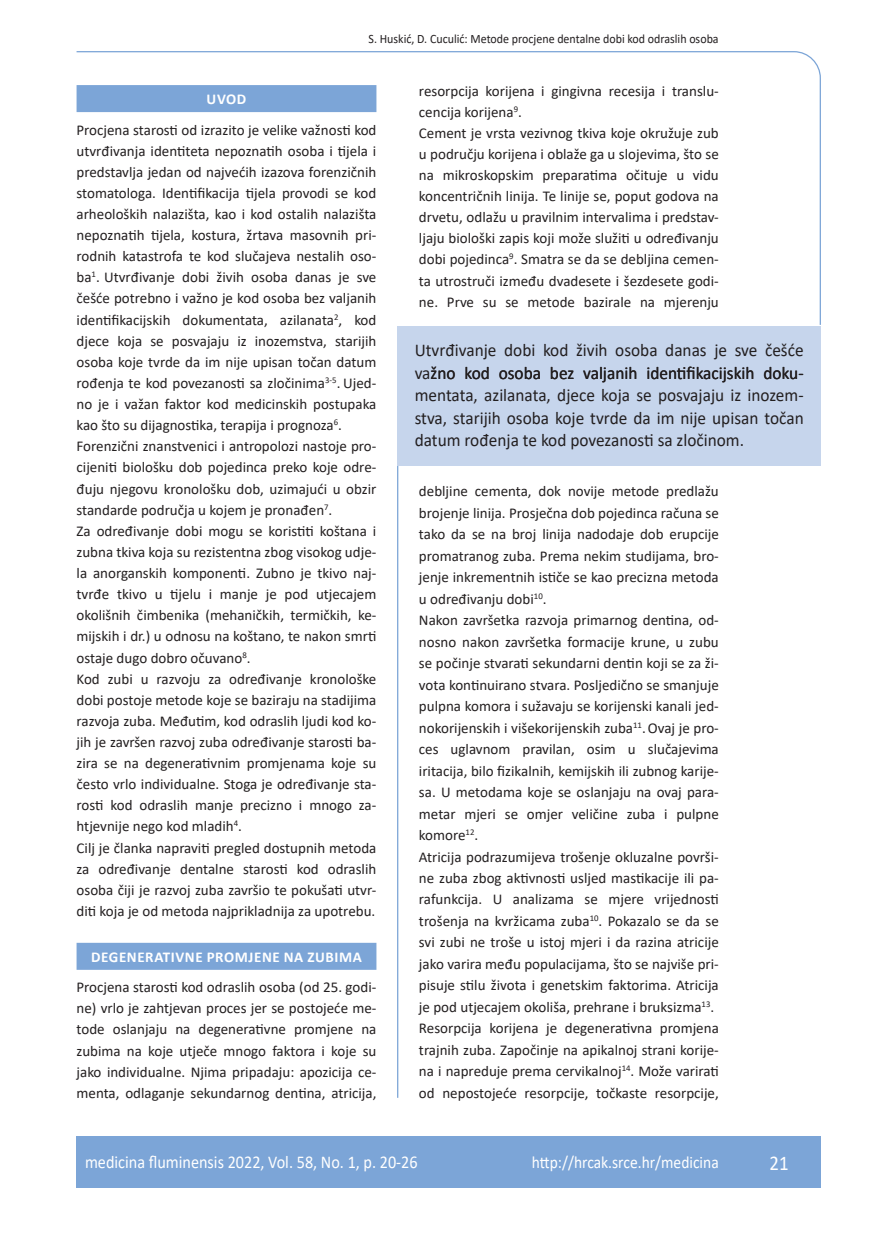
<style>
.page{position:relative;width:872px;height:1234px;background:#fff}
.page>*{position:absolute;margin:0;border:0;box-sizing:border-box;transform-origin:0 0}
.t1{font:21px "Calibri";color:#fff;scale:.9 1}
.anterfile{font:18px/22.5px "Calibri";color:#231f20;text-align:justify;scale:.96 1}
.t2{font:18px "Calibri";color:#fff;scale:.9 1}
.t3{font:17.25px "Calibri";color:#fff;scale:.9 1}
.osnovni_tekst{font:15px/21.1px "Calibri";color:#231f20;text-align:justify}
.naslov_ruler{font:700 15px "Calibri";letter-spacing:.04em;color:#fff}
.glava{font:12.75px "Calibri";color:#231f20;scale:.94 1}
</style>
<div class="page">
<svg style="left:76px;top:51px;width:745px;height:274px"></svg>
<hr style="left:397px;top:465px;width:1px;height:632px;background:#7ca5d7">
<div style="left:77px;top:1135px;width:744px;height:51px;background:#7ca5d7"></div>
<div style="left:77px;top:85px;width:299px;height:27px;background:#7ca5d7"></div>
<div style="left:77px;top:942px;width:299px;height:27px;background:#7ca5d7"></div>
<div style="left:398px;top:325px;width:422px;height:140px;background:#c6d5ec"></div>
<p class="glava" style="left:368px;top:29px;width:374px">S. Huskić, D. Cuculić: Metode procjene dentalne dobi kod odraslih osoba</p>
<p class="naslov_ruler" style="left:207px;top:88px;width:41px">UVOD</p>
<p class="osnovni_tekst" style="left:77px;top:118px;width:301px">Procjena starosti od izrazito je velike važnosti kod utvrđivanja identiteta nepoznatih osoba i tijela i predstavlja jedan od najvećih izazova forenzičnih stomatologa. Identifikacija tijela provodi se kod arheoloških nalazišta, kao i kod ostalih nalazišta nepoznatih tijela, kostura, žrtava masovnih pri&shy;rodnih katastrofa te kod slučajeva nestalih oso&shy;ba<sup>1</sup>. Utvrđivanje dobi živih osoba danas je sve češće potrebno i važno je kod osoba bez valjanih identifikacijskih dokumentata, azilanata<sup>2</sup>, kod djece koja se posvajaju iz inozemstva, starijih osoba koje tvrde da im nije upisan točan datum rođenja te kod povezanosti sa zločinima<sup>3-5</sup>. Ujed&shy;no je i važan faktor kod medicinskih postupaka kao što su dijagnostika, terapija i prognoza<sup>6</sup>.</p>
<p class="osnovni_tekst" style="left:77px;top:435px;width:301px">Forenzični znanstvenici i antropolozi nastoje pro&shy;cijeniti biološku dob pojedinca preko koje odre&shy;đuju njegovu kronološku dob, uzimajući u obzir standarde područja u kojem je pronađen<sup>7</sup>.</p>
<p class="osnovni_tekst" style="left:77px;top:519px;width:301px">Za određivanje dobi mogu se koristiti koštana i zubna tkiva koja su rezistentna zbog visokog udje&shy;la anorganskih komponenti. Zubno je tkivo naj&shy;tvrđe tkivo u tijelu i manje je pod utjecajem okolišnih čimbenika (mehaničkih, termičkih, ke&shy;mijskih i dr.) u odnosu na koštano, te nakon smrti ostaje dugo dobro očuvano<sup>8</sup>.</p>
<p class="osnovni_tekst" style="left:77px;top:667px;width:301px">Kod zubi u razvoju za određivanje kronološke dobi postoje metode koje se baziraju na stadijima razvoja zuba. Međutim, kod odraslih ljudi kod ko&shy;jih je završen razvoj zuba određivanje starosti ba&shy;zira se na degenerativnim promjenama koje su često vrlo individualne. Stoga je određivanje sta&shy;rosti kod odraslih manje precizno i mnogo za&shy;htjevnije nego kod mladih<sup>4</sup>.</p>
<p class="osnovni_tekst" style="left:77px;top:836px;width:301px">Cilj je članka napraviti pregled dostupnih metoda za određivanje dentalne starosti kod odraslih osoba čiji je razvoj zuba završio te pokušati utvr&shy;diti koja je od metoda najprikladnija za upotrebu.</p>
<p class="naslov_ruler" style="left:91px;top:945px;width:272px">DEGENERATIVNE PROMJENE NA ZUBIMA</p>
<p class="osnovni_tekst" style="left:77px;top:976px;width:301px">Procjena starosti kod odraslih osoba (od 25. godi&shy;ne) vrlo je zahtjevan proces jer se postojeće me&shy;tode oslanjaju na degenerativne promjene na zubima na koje utječe mnogo faktora i koje su jako individualne. Njima pripadaju: apozicija ce&shy;menta, odlaganje sekundarnog dentina, atricija,</p>
<p class="osnovni_tekst" style="left:419px;top:80px;width:301px">resorpcija korijena i gingivna recesija i translu&shy;cencija korijena<sup>9</sup>.</p>
<p class="osnovni_tekst" style="left:419px;top:122px;width:301px">Cement je vrsta vezivnog tkiva koje okružuje zub u području korijena i oblaže ga u slojevima, što se na mikroskopskim preparatima očituje u vidu koncentričnih linija. Te linije se, poput godova na drvetu, odlažu u pravilnim intervalima i predstav&shy;ljaju biološki zapis koji može služiti u određivanju dobi pojedinca<sup>9</sup>. Smatra se da se debljina cemen&shy;ta utrostruči između dvadesete i šezdesete godi&shy;ne. Prve su se metode bazirale na mjerenju</p>
<p class="anterfile" style="left:415px;top:338px;width:407px">Utvrđivanje dobi kod živih osoba danas je sve češće važno kod osoba bez valjanih identifikacijskih doku&shy;mentata, azilanata, djece koja se posvajaju iz inozem&shy;stva, starijih osoba koje tvrde da im nije upisan točan datum rođenja te kod povezanosti sa zločinom.</p>
<p class="osnovni_tekst" style="left:419px;top:480px;width:301px">debljine cementa, dok novije metode predlažu brojenje linija. Prosječna dob pojedinca računa se tako da se na broj linija nadodaje dob erupcije promatranog zuba. Prema nekim studijama, bro&shy;jenje inkrementnih ističe se kao precizna metoda u određivanju dobi<sup>10</sup>.</p>
<p class="osnovni_tekst" style="left:419px;top:609px;width:301px">Nakon završetka razvoja primarnog dentina, od&shy;nosno nakon završetka formacije krune, u zubu se počinje stvarati sekundarni dentin koji se za ži&shy;vota kontinuirano stvara. Posljedično se smanjuje pulpna komora i sužavaju se korijenski kanali jed&shy;nokorijenskih i višekorijenskih zuba<sup>11</sup>.Ovaj je pro&shy;ces uglavnom pravilan, osim u slučajevima iritacija, bilo fizikalnih, kemijskih ili zubnog karije&shy;sa. U metodama koje se oslanjaju na ovaj para&shy;metar mjeri se omjer veličine zuba i pulpne komore<sup>12</sup>.</p>
<p class="osnovni_tekst" style="left:419px;top:845px;width:301px">Atricija podrazumijeva trošenje okluzalne površi&shy;ne zuba zbog aktivnosti usljed mastikacije ili pa&shy;rafunkcija. U analizama se mjere vrijednosti trošenja na kvržicama zuba<sup>10</sup>. Pokazalo se da se svi zubi ne troše u istoj mjeri i da razina atricije jako varira među populacijama, što se najviše pri&shy;pisuje stilu života i genetskim faktorima. Atricija je pod utjecajem okoliša, prehrane i bruksizma<sup>13</sup>.</p>
<p class="osnovni_tekst" style="left:419px;top:1017px;width:301px">Resorpcija korijena je degenerativna promjena trajnih zuba. Započinje na apikalnoj strani korije&shy;na i napreduje prema cervikalnoj<sup>14</sup>. Može varirati od nepostojeće resorpcije, točkaste resorpcije,</p>
<p class="t2" style="left:85px;top:1149px;width:371px">medicina fluminensis 2022, Vol. 58, No. 1, p. 20-26</p>
<p class="t3" style="left:532px;top:1150px;width:209px">http://hrcak.srce.hr/medicina</p>
<p class="t1" style="left:769px;top:1147px;width:23px">21</p>
</div>
